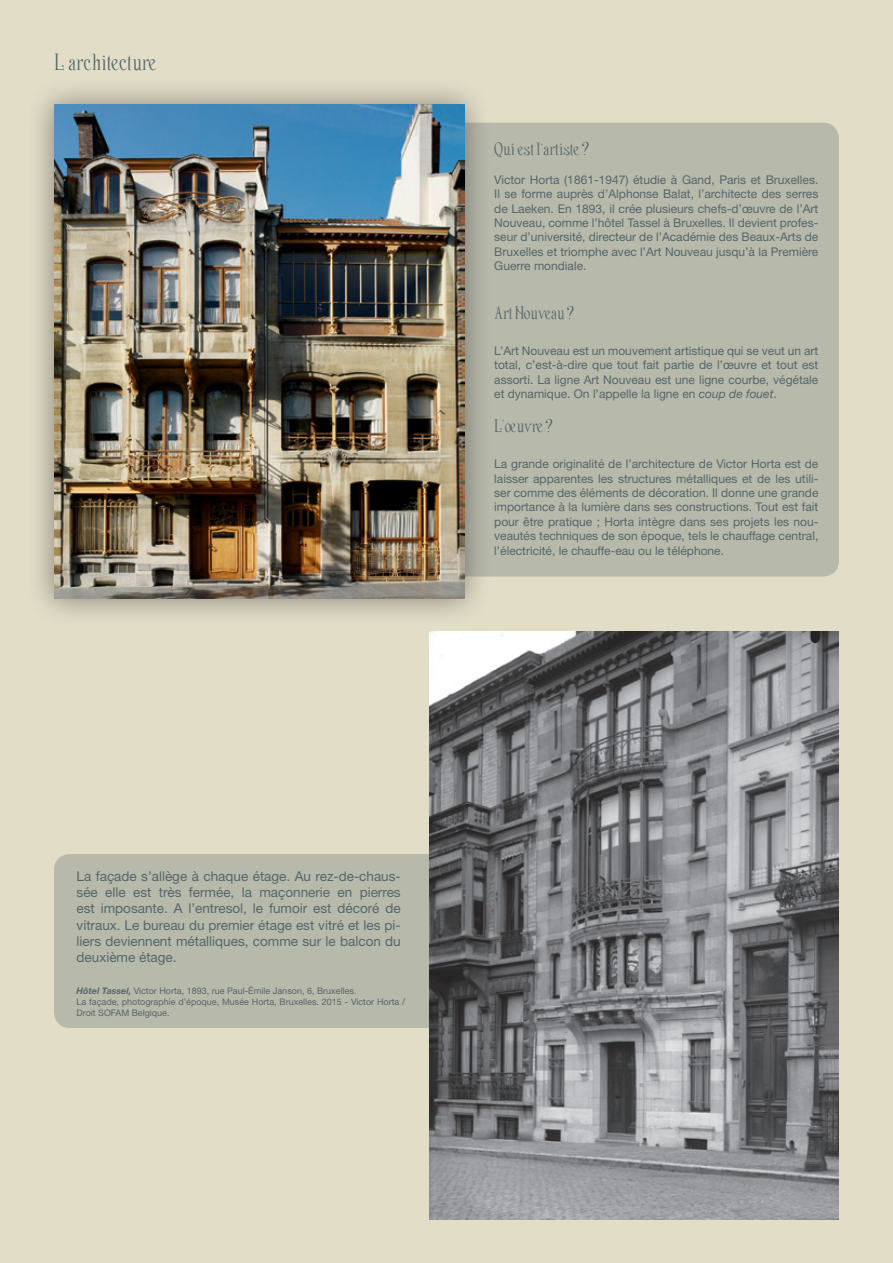
<style>
.page{position:relative;width:893px;height:1263px;background:#e2ddc7}
.page>*{position:absolute;margin:0;border:0;box-sizing:border-box;transform-origin:0 0}
.legende{font:21px "Nerea";color:#55666a}
.t1{font:16.5px "Nerea";color:#55666a}
.t2{font:13.5px/16.2px "Helvetica Neue";color:#55666a;text-align:justify}
.t3{font:12px/14.4px "Helvetica Neue";color:#55666a;text-align:justify}
.t4{font:9px/10.8px "Helvetica Neue";color:#55666a}
.s1{font-style:italic}
.s2{font-weight:700;font-style:italic}
</style>
<div class="page">
<div style="left:340px;top:123px;width:499px;height:454px;background:#b7b9ab;border-radius:16px"></div>
<div style="left:54px;top:854px;width:499px;height:174px;background:#b7b9ab;border-radius:16px"></div>
<div style="left:24px;top:75px;width:467px;height:550px;background:#231f20;opacity:.5"></div>
<img style="left:54px;top:105px;width:410px;height:493px">
<img style="left:429px;top:631px;width:410px;height:588px">
<p class="legende" style="left:54px;top:50px;width:104px">L architecture</p>
<p class="t1" style="left:494px;top:139px;width:96px">Qui est l artiste ?</p>
<p class="t3" style="left:494px;top:172px;width:326px">Victor Horta (1861-1947) étudie à Gand, Paris et Bruxelles.<br>Il se forme auprès d’Alphonse Balat, l’architecte des serres de Laeken. En 1893, il crée plusieurs chefs-d’œuvre de l’Art Nouveau, comme l’hôtel Tassel à Bruxelles. Il devient profes&shy;seur d’université, directeur de l’Académie des Beaux-Arts de Bruxelles et triomphe avec l’Art Nouveau jusqu’à la Première Guerre mondiale.</p>
<p class="t1" style="left:494px;top:303px;width:81px">Art Nouveau ?</p>
<p class="t3" style="left:494px;top:343px;width:326px">L’Art Nouveau est un mouvement artistique qui se veut un art total, c’est-à-dire que tout fait partie de l’œuvre et tout est assorti. La ligne Art Nouveau est une ligne courbe, végétale et dynamique. On l’appelle la ligne en <span class="s1">coup de fouet</span>.</p>
<p class="t1" style="left:494px;top:417px;width:60px">L oeuvre ?</p>
<p class="t3" style="left:494px;top:457px;width:326px">La grande originalité de l’architecture de Victor Horta est de laisser apparentes les structures métalliques et de les utili&shy;ser comme des éléments de décoration. Il donne une grande importance à la lumière dans ses constructions. Tout est fait pour être pratique ; Horta intègre dans ses projets les nou&shy;veautés techniques de son époque, tels le chauffage central, l’électricité, le chauffe-eau ou le téléphone.</p>
<p class="t2" style="left:77px;top:868px;width:326px">La façade s’allège à chaque étage. Au rez-de-chaus&shy;sée elle est très fermée, la maçonnerie en pierres est imposante. A l’entresol, le fumoir est décoré de vitraux. Le bureau du premier étage est vitré et les pi&shy;liers deviennent métalliques, comme sur le balcon du deuxième étage.</p>
<p class="t4" style="left:77px;top:985px;width:281px"><span class="s2">Hôtel Tassel,</span> Victor Horta, 1893, rue Paul-Émile Janson, 6, Bruxelles.</p>
<p class="t4" style="left:77px;top:996px;width:330px">La façade, photographie d’époque, Musée Horta, Bruxelles. 2015 - Victor Horta /<br>Droit SOFAM Belgique.</p>
</div>
